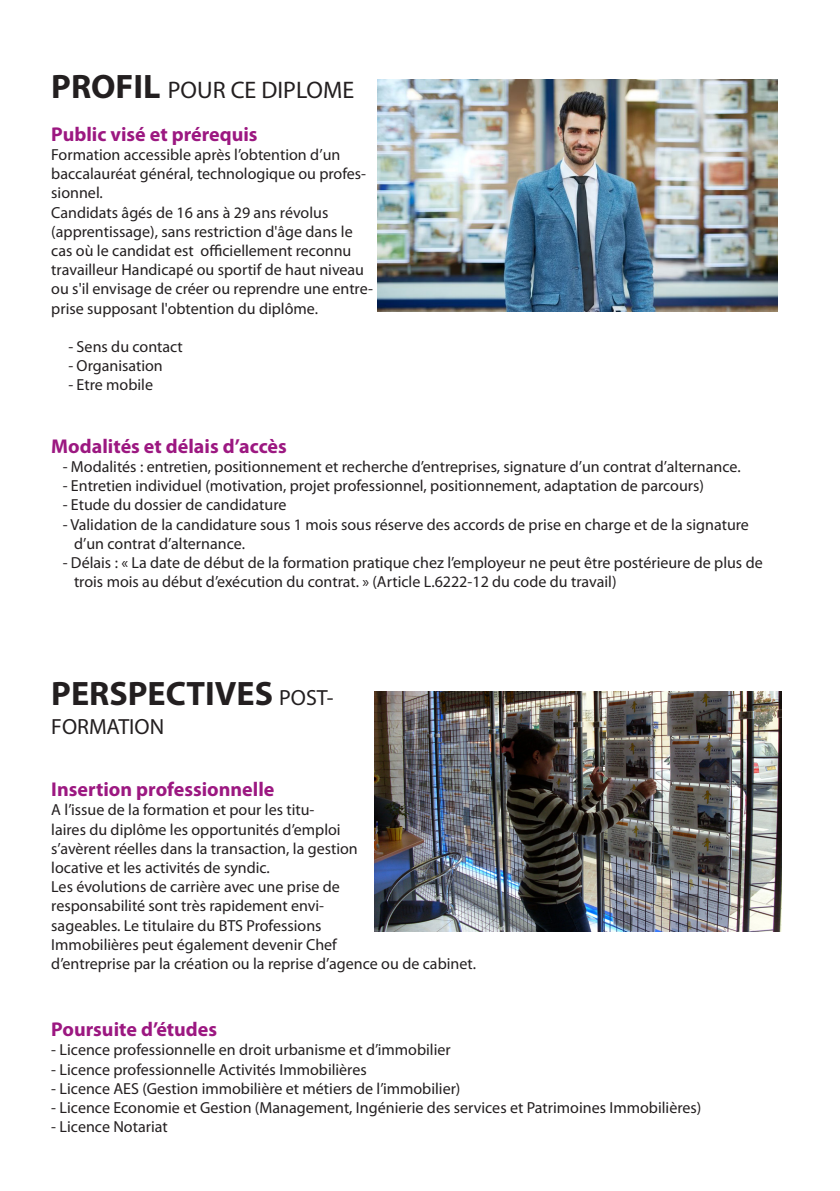
<style>
.page{position:relative;width:840px;height:1191px;background:#fff}
.page>*{position:absolute;margin:0;border:0;box-sizing:border-box;transform-origin:0 0}
.t1{font:700 34px "Myriad Pro";color:#231f20}
.t2{font:24px "Myriad Pro";color:#231f20}
.t3{font:22px "Myriad Pro";color:#231f20}
.t4{font:700 20px "Myriad Pro";color:#9c1881}
.t5{font:16px/19.2px "Myriad Pro";color:#231f20}
.s1{font-weight:700;font-size:34px}
.s2{font-weight:400;font-size:22px}
</style>
<div class="page">
<img style="left:377px;top:79px;width:400px;height:233px">
<img style="left:374px;top:692px;width:407px;height:239px">
<p class="t2" style="left:51px;top:75px;width:304px"><span class="s1">PROFIL</span> POUR CE DIPLOME</p>
<p class="t4" style="left:51px;top:121px;width:208px">Public visé et prérequis</p>
<p class="t5" style="left:51px;top:145px;width:316px">Formation accessible après l’obtention d’un baccalauréat général, technologique ou profes&shy;sionnel.</p>
<p class="t5" style="left:51px;top:202px;width:323px">Candidats âgés de 16 ans à 29 ans révolus (apprentissage), sans restriction d'âge dans le cas où le candidat est officiellement reconnu travailleur Handicapé ou sportif de haut niveau ou s'il envisage de créer ou reprendre une entre&shy;prise supposant l'obtention du diplôme.</p>
<p class="t5" style="left:68px;top:337px;width:116px">- Sens du contact</p>
<p class="t5" style="left:68px;top:356px;width:96px">- Organisation</p>
<p class="t5" style="left:68px;top:375px;width:86px">- Etre mobile</p>
<p class="t4" style="left:51px;top:433px;width:237px">Modalités et délais d’accès</p>
<p class="t5" style="left:63px;top:457px;width:679px">- Modalités : entretien, positionnement et recherche d’entreprises, signature d’un contrat d’alternance.</p>
<p class="t5" style="left:63px;top:476px;width:642px">- Entretien individuel (motivation, projet professionnel, positionnement, adaptation de parcours)</p>
<p class="t5" style="left:63px;top:495px;width:225px">- Etude du dossier de candidature</p>
<p class="t5" style="left:74px;top:514px;width:676px;text-indent:-11px">- Validation de la candidature sous 1 mois sous réserve des accords de prise en charge et de la signature d’un contrat d’alternance.</p>
<p class="t5" style="left:74px;top:553px;width:689px;text-indent:-11px">- Délais : « La date de début de la formation pratique chez l’employeur ne peut être postérieure de plus de trois mois au début d’exécution du contrat. » (Article L.6222-12 du code du travail)</p>
<p class="t1" style="left:51px;top:671px;width:283px">PERSPECTIVES <span class="s2">POST-</span></p>
<p class="t3" style="left:51px;top:713px;width:114px">FORMATION</p>
<p class="t4" style="left:51px;top:776px;width:224px">Insertion professionnelle</p>
<p class="t5" style="left:51px;top:800px;width:308px">A l’issue de la formation et pour les titu-<br>laires du diplôme les opportunités d’emploi s’avèrent réelles dans la transaction, la gestion locative et les activités de syndic.</p>
<p class="t5" style="left:51px;top:877px;width:426px">Les évolutions de carrière avec une prise de<br>responsabilité sont très rapidement envi-<br>sageables. Le titulaire du BTS Professions<br>Immobilières peut également devenir Chef<br>d’entreprise par la création ou la reprise d’agence ou de cabinet.</p>
<p class="t4" style="left:51px;top:1016px;width:167px">Poursuite d’études</p>
<p class="t5" style="left:51px;top:1040px;width:401px">- Licence professionnelle en droit urbanisme et d’immobilier</p>
<p class="t5" style="left:51px;top:1059px;width:317px">- Licence professionnelle Activités Immobilières</p>
<p class="t5" style="left:51px;top:1078px;width:410px">- Licence AES (Gestion immobilière et métiers de l’immobilier)</p>
<p class="t5" style="left:51px;top:1097px;width:651px">- Licence Economie et Gestion (Management, Ingénierie des services et Patrimoines Immobilières)</p>
<p class="t5" style="left:51px;top:1117px;width:118px">- Licence Notariat</p>
</div>
